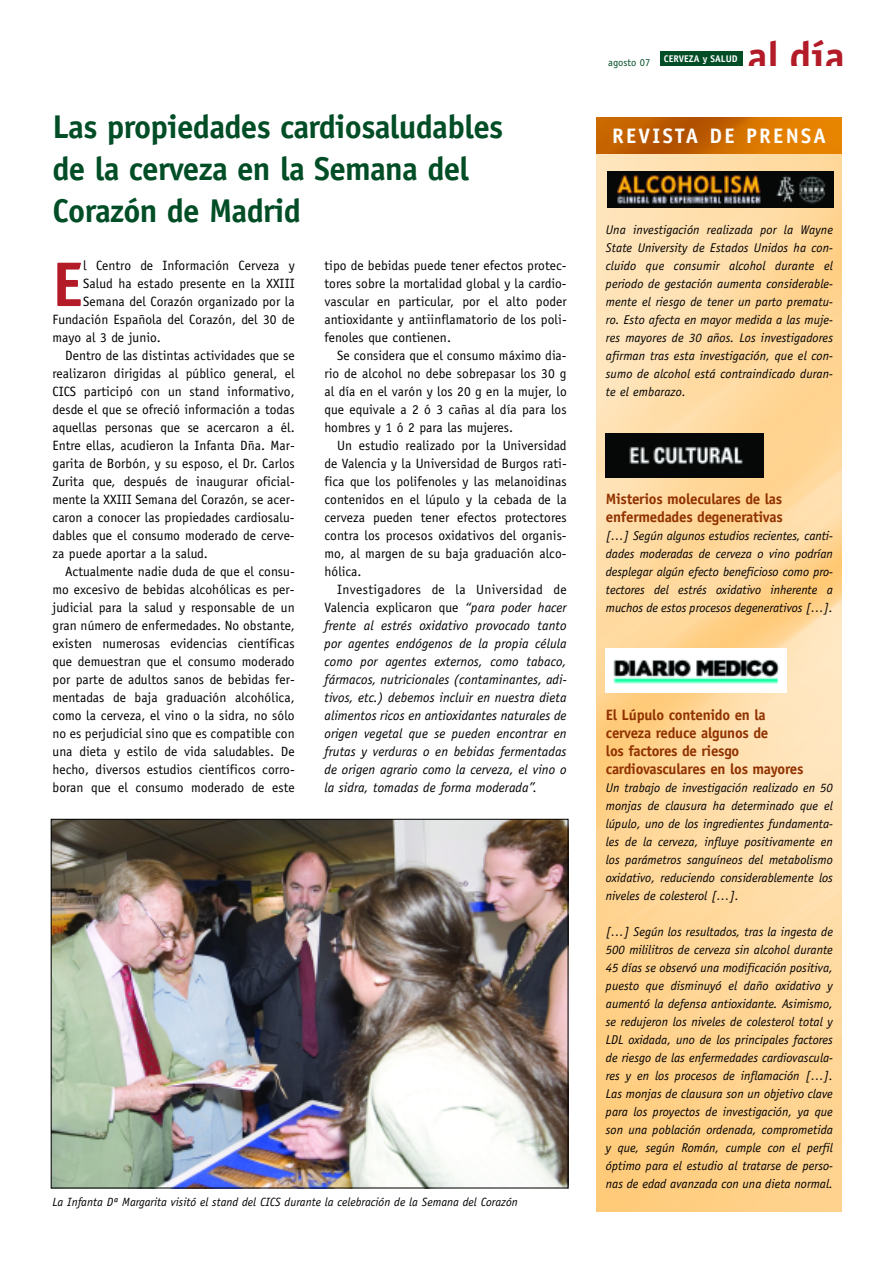
<style>
.page{position:relative;width:893px;height:1263px;background:#fff}
.page>*{position:absolute;margin:0;border:0;box-sizing:border-box;transform-origin:0 0}
.t1{font:700 63.3px "Officina Sans";color:#b21b27}
.t2{font:700 42px "Officina Sans";color:#b21b27}
.t3{font:700 33px/42px "Officina Sans";letter-spacing:-.02em;color:#004d26}
.t4{font:700 21px "Officina Sans";letter-spacing:.11em;color:#fff}
.t5{font:700 15px/18px "Officina Sans";letter-spacing:-.015em;color:#903200}
.t6{font:13.5px/18px "Officina Sans";letter-spacing:.005em;color:#000;text-align:justify}
.t7{font:italic 13.5px/18px "Officina Sans";letter-spacing:.005em;color:#000;text-align:justify}
.t8{font:italic 12.75px/18px "Officina Sans";color:#000;text-align:justify}
.t9{font:italic 12px "Officina Sans";color:#000}
.t10{font:10.5px "Officina Sans";color:#004d26}
.t11{font:700 9.75px "Officina Sans";color:#fff}
.s1{font-style:normal}
</style>
<div class="page">
<div style="left:660px;top:52px;width:83px;height:14px;background:#004d26"></div>
<img style="left:53px;top:821px;width:513px;height:365px">
<img style="left:597px;top:144px;width:245px;height:1068px">
<img style="left:597px;top:117px;width:244px;height:36px">
<img style="left:607px;top:172px;width:226px;height:36px">
<img style="left:605px;top:433px;width:159px;height:45px">
<div style="left:605px;top:648px;width:182px;height:45px;background:#fff"></div>
<img style="left:613px;top:659px;width:166px;height:25px">
<h3 class="t3" style="left:53px;top:108px;width:452px">Las propiedades cardiosaludables de la cerveza en la Semana del<br>Corazón de Madrid</h3>
<h1 class="t1" style="left:53px;top:261px;width:32px">E</h1>
<p class="t6" style="left:83px;top:258px;width:213px">l Centro de Información Cerveza y</p>
<p class="t6" style="left:83px;top:276px;width:213px">Salud ha estado presente en la XXIII</p>
<p class="t6" style="left:83px;top:294px;width:213px">Semana del Corazón organizado por la</p>
<p class="t6" style="left:53px;top:312px;width:244px">Fundación Española del Corazón, del 30 de</p>
<p class="t6" style="left:53px;top:330px;width:110px">mayo al 3 de junio.</p>
<p class="t6" style="left:65px;top:348px;width:231px">Dentro de las distintas actividades que se</p>
<p class="t6" style="left:53px;top:366px;width:244px">realizaron dirigidas al público general, el</p>
<p class="t6" style="left:53px;top:384px;width:244px">CICS participó con un stand informativo,</p>
<p class="t6" style="left:53px;top:402px;width:244px">desde el que se ofreció información a todas</p>
<p class="t6" style="left:53px;top:420px;width:244px">aquellas personas que se acercaron a él.</p>
<p class="t6" style="left:53px;top:438px;width:244px">Entre ellas, acudieron la Infanta Dña. Mar-</p>
<p class="t6" style="left:53px;top:456px;width:244px">garita de Borbón, y su esposo, el Dr. Carlos</p>
<p class="t6" style="left:53px;top:474px;width:244px">Zurita que, después de inaugurar oficial-</p>
<p class="t6" style="left:53px;top:492px;width:244px">mente la XXIII Semana del Corazón, se acer-</p>
<p class="t6" style="left:53px;top:510px;width:244px">caron a conocer las propiedades cardiosalu-</p>
<p class="t6" style="left:53px;top:528px;width:244px">dables que el consumo moderado de cerve-</p>
<p class="t6" style="left:53px;top:546px;width:157px">za puede aportar a la salud.</p>
<p class="t6" style="left:65px;top:564px;width:231px">Actualmente nadie duda de que el consu-</p>
<p class="t6" style="left:53px;top:582px;width:244px">mo excesivo de bebidas alcohólicas es per-</p>
<p class="t6" style="left:53px;top:600px;width:244px">judicial para la salud y responsable de un</p>
<p class="t6" style="left:53px;top:618px;width:244px">gran número de enfermedades. No obstante,</p>
<p class="t6" style="left:53px;top:636px;width:244px">existen numerosas evidencias científicas</p>
<p class="t6" style="left:53px;top:654px;width:244px">que demuestran que el consumo moderado</p>
<p class="t6" style="left:53px;top:672px;width:244px">por parte de adultos sanos de bebidas fer-</p>
<p class="t6" style="left:53px;top:690px;width:244px">mentadas de baja graduación alcohólica,</p>
<p class="t6" style="left:53px;top:708px;width:244px">como la cerveza, el vino o la sidra, no sólo</p>
<p class="t6" style="left:53px;top:726px;width:244px">no es perjudicial sino que es compatible con</p>
<p class="t6" style="left:53px;top:744px;width:244px">una dieta y estilo de vida saludables. De</p>
<p class="t6" style="left:53px;top:762px;width:244px">hecho, diversos estudios científicos corro-</p>
<p class="t6" style="left:53px;top:780px;width:244px">boran que el consumo moderado de este</p>
<p class="t6" style="left:324px;top:258px;width:244px">tipo de bebidas puede tener efectos protec&shy;tores sobre la mortalidad global y la cardio&shy;vascular en particular, por el alto poder antioxidante y antiinflamatorio de los poli&shy;fenoles que contienen.</p>
<p class="t6" style="left:324px;top:348px;width:244px;text-indent:13px">Se considera que el consumo máximo dia&shy;rio de alcohol no debe sobrepasar los 30 g al día en el varón y los 20 g en la mujer, lo que equivale a 2 ó 3 cañas al día para los hombres y 1 ó 2 para las mujeres.</p>
<p class="t6" style="left:324px;top:438px;width:244px;text-indent:13px">Un estudio realizado por la Universidad de Valencia y la Universidad de Burgos rati&shy;fica que los polifenoles y las melanoidinas contenidos en el lúpulo y la cebada de la cerveza pueden tener efectos protectores contra los procesos oxidativos del organis&shy;mo, al margen de su baja graduación alco&shy;hólica.</p>
<p class="t7" style="left:324px;top:582px;width:244px;text-indent:13px"><span class="s1">Investigadores de la Universidad de Valencia explicaron que</span> “para poder hacer frente al estrés oxidativo provocado tanto por agentes endógenos de la propia célula como por agentes externos, como tabaco, fármacos, nutricionales (contaminantes, adi&shy;tivos, etc.) debemos incluir en nuestra dieta alimentos ricos en antioxidantes naturales de origen vegetal que se pueden encontrar en frutas y verduras o en bebidas fermentadas de origen agrario como la cerveza, el vino o la sidra, tomadas de forma moderada”.</p>
<p class="t9" style="left:53px;top:1197px;width:467px">La Infanta Dª Margarita visitó el stand del CICS durante la celebración de la Semana del Corazón</p>
<p class="t10" style="left:608px;top:59px;width:44px">agosto 07</p>
<p class="t11" style="left:664px;top:55px;width:75px">CERVEZA y SALUD</p>
<h2 class="t2" style="left:747px;top:41px;width:99px">al día</h2>
<h3 class="t4" style="left:612px;top:128px;width:215px">REVISTA DE PRENSA</h3>
<p class="t8" style="left:606px;top:222px;width:229px">Una investigación realizada por la Wayne State University de Estados Unidos ha con&shy;cluido que consumir alcohol durante el periodo de gestación aumenta considerable&shy;mente el riesgo de tener un parto prematu&shy;ro. Esto afecta en mayor medida a las muje&shy;res mayores de 30 años. Los investigadores afirman tras esta investigación, que el con&shy;sumo de alcohol está contraindicado duran&shy;te el embarazo.</p>
<p class="t5" style="left:606px;top:491px;width:178px">Misterios moleculares de las enfermedades degenerativas</p>
<p class="t8" style="left:606px;top:528px;width:229px">[…] Según algunos estudios recientes, canti&shy;dades moderadas de cerveza o vino podrían desplegar algún efecto beneficioso como pro&shy;tectores del estrés oxidativo inherente a muchos de estos procesos degenerativos […].</p>
<p class="t5" style="left:606px;top:707px;width:199px">El Lúpulo contenido en la cerveza reduce algunos de<br>los factores de riesgo cardiovasculares en los mayores</p>
<p class="t8" style="left:606px;top:780px;width:229px">Un trabajo de investigación realizado en 50 monjas de clausura ha determinado que el lúpulo, uno de los ingredientes fundamenta&shy;les de la cerveza, influye positivamente en los parámetros sanguíneos del metabolismo oxidativo, reduciendo considerablemente los niveles de colesterol […].</p>
<p class="t8" style="left:606px;top:924px;width:229px">[…] Según los resultados, tras la ingesta de 500 mililitros de cerveza sin alcohol durante 45 días se observó una modificación positiva, puesto que disminuyó el daño oxidativo y aumentó la defensa antioxidante. Asimismo, se redujeron los niveles de colesterol total y LDL oxidada, uno de los principales factores de riesgo de las enfermedades cardiovascula&shy;res y en los procesos de inflamación […].<br>Las monjas de clausura son un objetivo clave para los proyectos de investigación, ya que son una población ordenada, comprometida y que, según Román, cumple con el perfil óptimo para el estudio al tratarse de perso&shy;nas de edad avanzada con una dieta normal.</p>
</div>
